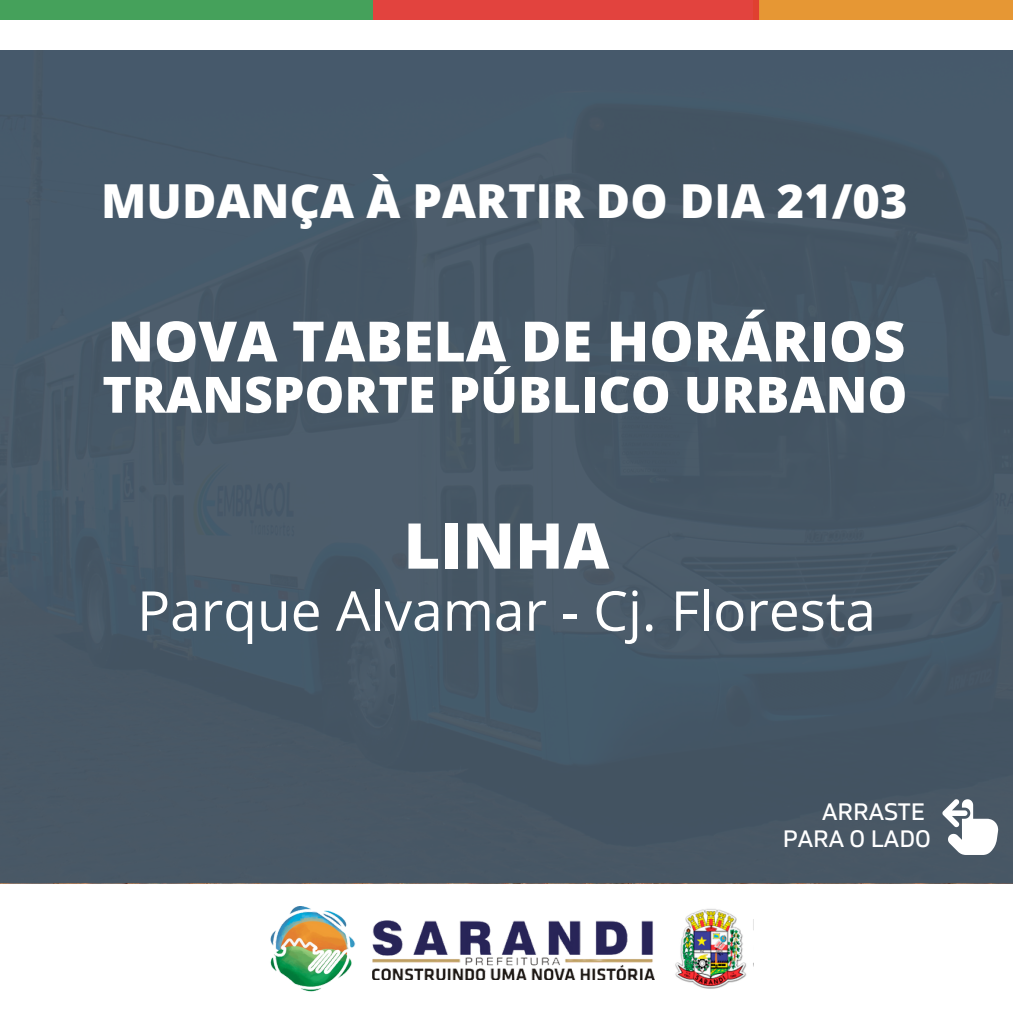
<style>
.page{position:relative;width:1013px;height:1013px;background:#fff}
.page>*{position:absolute;margin:0;border:0;box-sizing:border-box;transform-origin:0 0}
.t1{font:800 63.12px "Open Sans";color:#fff}
.t2{font:800 55.62px "Open Sans";color:#fff}
.t3{font:55px "Open Sans";color:#fff}
.t4{font:800 50.12px "Open Sans";color:#fff}
.t5{font:800 46.88px "Open Sans";color:#fff}
.t6{font:23.75px "Gilam";color:#fff}
</style>
<div class="page">
<img style="left:675px;top:909px;width:72px;height:80px">
<img style="left:270px;top:906px;width:86px;height:86px">
<img style="left:372px;top:920px;width:282px;height:59px">
<div style="left:0;top:50px;width:1012px;height:833px;background:#465766"></div>
<div style="left:0;top:0;width:372px;height:20px;background:#45a15b"></div>
<div style="left:373px;top:0;width:386px;height:20px;background:#e2433e"></div>
<div style="left:759px;top:0;width:253px;height:20px;background:#e79436"></div>
<svg style="left:942px;top:799px;width:56px;height:56px"></svg>
<p class="t5" style="left:101px;top:168px;width:807px">MUDANÇA À PARTIR DO DIA 21/03</p>
<p class="t2" style="left:108px;top:302px;width:799px">NOVA TABELA DE HORÁRIOS</p>
<p class="t4" style="left:102px;top:359px;width:806px">TRANSPORTE PÚBLICO URBANO</p>
<p class="t1" style="left:403px;top:501px;width:207px">LINHA</p>
<p class="t3" style="left:137px;top:572px;width:740px">Parque Alvamar - Cj. Floresta</p>
<p class="t6" style="left:822px;top:797px;width:105px">ARRASTE</p>
<p class="t6" style="left:782px;top:824px;width:149px">PARA O LADO</p>
</div>
